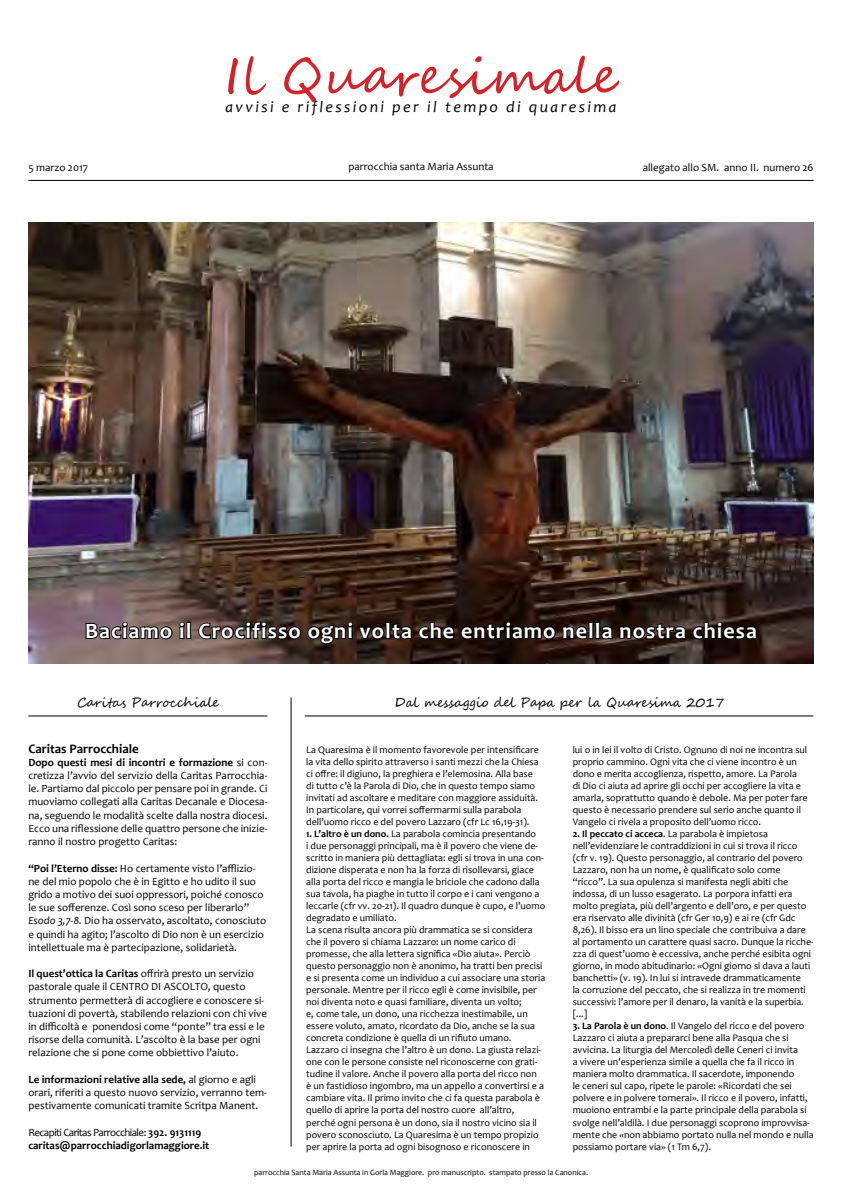
<style>
.page{position:relative;width:842px;height:1191px;background:#fff}
.page>*{position:absolute;margin:0;border:0;box-sizing:border-box;transform-origin:0 0}
.t1{font:50px "Segoe Script";letter-spacing:.01em;color:#d2232a}
.t2{font:700 22px "Candara";letter-spacing:.05em;color:#fff}
.t3{font:italic 16px "Candara";letter-spacing:.15em;color:#000}
.t4{font:13px "Segoe Script";color:#000}
.t5{font:700 13px "Candara";color:#000}
.t6{font:11px/13.2px "Candara";color:#000}
.t7{font:700 11px/13.2px "Candara";color:#000}
.t8{font:10px/12px "Candara";color:#000}
.t9{font:8px "Candara";color:#000}
.s1{font-weight:700}
.s2{font-style:italic}
.s3{font-weight:400}
</style>
<div class="page">
<hr style="left:291px;top:697px;width:1px;height:449px;background:#000">
<hr style="left:28px;top:180px;width:786px;height:1px;background:#000">
<hr style="left:28px;top:716px;width:239px;height:1px;background:#000">
<img style="left:29px;top:223px;width:784px;height:440px">
<svg style="left:84px;top:620px;width:675px;height:25px;background:#2e201c"></svg>
<hr style="left:305px;top:716px;width:508px;height:1px;background:#000">
<h1 class="t1" style="left:225px;top:36px;width:395px">Il Quaresimale</h1>
<h3 class="t3" style="left:225px;top:97px;width:393px">avvisi e riflessioni per il tempo di quaresima</h3>
<p class="t6" style="left:348px;top:160px;width:147px">parrocchia santa Maria Assunta</p>
<p class="t6" style="left:28px;top:161px;width:61px">5 marzo 2017</p>
<p class="t6" style="left:643px;top:160px;width:173px">allegato allo SM. anno II. numero 26</p>
<h2 class="t2" style="left:85px;top:617px;width:673px">Baciamo il Crocifisso ogni volta che entriamo nella nostra chiesa</h2>
<h3 class="t4" style="left:77px;top:692px;width:143px">Caritas Parrocchiale</h3>
<h3 class="t5" style="left:28px;top:740px;width:112px">Caritas Parrocchiale</h3>
<p class="t6" style="left:28px;top:755px;width:241px;text-align:justify"><span class="s1">Dopo questi mesi di incontri e formazione</span> si con&shy;cretizza l’avvio del servizio della Caritas Parrocchia&shy;le. Partiamo dal piccolo per pensare poi in grande. Ci muoviamo collegati alla Caritas Decanale e Diocesa&shy;na, seguendo le modalità scelte dalla nostra diocesi.<br>Ecco una riflessione delle quattro persone che inizie&shy;ranno il nostro progetto Caritas:</p>
<p class="t6" style="left:28px;top:861px;width:239px"><span class="s1">“Poi l’Eterno disse:</span> Ho certamente visto l’afflizio&shy;ne del mio popolo che è in Egitto e ho udito il suo grido a motivo dei suoi oppressori, poiché conosco le sue sofferenze. Così sono sceso per liberarlo” <span class="s2">Esodo 3,7-8.</span> Dio ha osservato, ascoltato, conosciuto e quindi ha agito; l’ascolto di Dio non è un esercizio intellettuale ma è partecipazione, solidarietà.</p>
<p class="t6" style="left:28px;top:967px;width:240px"><span class="s1">Il quest’ottica la Caritas</span> offrirà presto un servizio pastorale quale il CENTRO DI ASCOLTO, questo strumento permetterà di accogliere e conoscere si&shy;tuazioni di povertà, stabilendo relazioni con chi vive in difficoltà e ponendosi come “ponte” tra essi e le risorse della comunità. L’ascolto è la base per ogni relazione che si pone come obbiettivo l’aiuto.</p>
<p class="t6" style="left:28px;top:1072px;width:240px"><span class="s1">Le informazioni relative alla sede,</span> al giorno e agli orari, riferiti a questo nuovo servizio, verranno tem&shy;pestivamente comunicati tramite Scritpa Manent.</p>
<p class="t7" style="left:28px;top:1125px;width:182px"><span class="s3">Recapiti Caritas Parrocchiale:</span> 392. 9131119 caritas@parrocchiadigorlamaggiore.it</p>
<h3 class="t4" style="left:395px;top:692px;width:331px">Dal messaggio del Papa per la Quaresima 2017</h3>
<p class="t8" style="left:306px;top:744px;width:234px">La Quaresima è il momento favorevole per intensificare la vita dello spirito attraverso i santi mezzi che la Chiesa ci offre: il digiuno, la preghiera e l’elemosina. Alla base di tutto c’è la Parola di Dio, che in questo tempo siamo invitati ad ascoltare e meditare con maggiore assiduità.<br>In particolare, qui vorrei soffermarmi sulla parabola dell’uomo ricco e del povero Lazzaro (cfr Lc 16,19-31).</p>
<p class="t8" style="left:306px;top:828px;width:241px"><span class="s1">1. L’altro è un dono.</span> La parabola comincia presentando<br>i due personaggi principali, ma è il povero che viene de&shy;scritto in maniera più dettagliata: egli si trova in una con&shy;dizione disperata e non ha la forza di risollevarsi, giace alla porta del ricco e mangia le briciole che cadono dalla sua tavola, ha piaghe in tutto il corpo e i cani vengono a leccarle (cfr vv. 20-21). Il quadro dunque è cupo, e l’uomo degradato e umiliato.<br>La scena risulta ancora più drammatica se si considera che il povero si chiama Lazzaro: un nome carico di promesse, che alla lettera significa «Dio aiuta». Perciò questo personaggio non è anonimo, ha tratti ben precisi e si presenta come un individuo a cui associare una storia personale. Mentre per il ricco egli è come invisibile, per noi diventa noto e quasi familiare, diventa un volto;<br>e, come tale, un dono, una ricchezza inestimabile, un essere voluto, amato, ricordato da Dio, anche se la sua concreta condizione è quella di un rifiuto umano.<br>Lazzaro ci insegna che l’altro è un dono. La giusta relazi&shy;one con le persone consiste nel riconoscerne con grati&shy;tudine il valore. Anche il povero alla porta del ricco non<br>è un fastidioso ingombro, ma un appello a convertirsi e a cambiare vita. Il primo invito che ci fa questa parabola è quello di aprire la porta del nostro cuore all’altro, perché ogni persona è un dono, sia il nostro vicino sia il povero sconosciuto. La Quaresima è un tempo propizio per aprire la porta ad ogni bisognoso e riconoscere in</p>
<p class="t8" style="left:573px;top:744px;width:236px">lui o in lei il volto di Cristo. Ognuno di noi ne incontra sul proprio cammino. Ogni vita che ci viene incontro è un dono e merita accoglienza, rispetto, amore. La Parola<br>di Dio ci aiuta ad aprire gli occhi per accogliere la vita e amarla, soprattutto quando è debole. Ma per poter fare questo è necessario prendere sul serio anche quanto il Vangelo ci rivela a proposito dell’uomo ricco.</p>
<p class="t8" style="left:573px;top:828px;width:242px"><span class="s1">2. Il peccato ci acceca</span>. La parabola è impietosa nell’evidenziare le contraddizioni in cui si trova il ricco (cfr v. 19). Questo personaggio, al contrario del povero Lazzaro, non ha un nome, è qualificato solo come “ricco”. La sua opulenza si manifesta negli abiti che indossa, di un lusso esagerato. La porpora infatti era molto pregiata, più dell’argento e dell’oro, e per questo era riservato alle divinità (cfr Ger 10,9) e ai re (cfr Gdc 8,26). Il bisso era un lino speciale che contribuiva a dare al portamento un carattere quasi sacro. Dunque la ricche&shy;zza di quest’uomo è eccessiva, anche perché esibita ogni giorno, in modo abitudinario: «Ogni giorno si dava a lauti banchetti» (v. 19). In lui si intravede drammaticamente<br>la corruzione del peccato, che si realizza in tre momenti successivi: l’amore per il denaro, la vanità e la superbia. [...]</p>
<p class="t8" style="left:573px;top:1020px;width:242px"><span class="s1">3. La Parola è un dono</span>. Il Vangelo del ricco e del povero Lazzaro ci aiuta a prepararci bene alla Pasqua che si avvicina. La liturgia del Mercoledì delle Ceneri ci invita<br>a vivere un’esperienza simile a quella che fa il ricco in maniera molto drammatica. Il sacerdote, imponendo<br>le ceneri sul capo, ripete le parole: «Ricordati che sei polvere e in polvere tornerai». Il ricco e il povero, infatti, muoiono entrambi e la parte principale della parabola si svolge nell’aldilà. I due personaggi scoprono improvvisa&shy;mente che «non abbiamo portato nulla nel mondo e nulla possiamo portare via» (1 Tm 6,7).</p>
<p class="t9" style="left:254px;top:1167px;width:335px">parrocchia Santa Maria Assunta in Gorla Maggiore. pro manuscripto. stampato presso la Canonica.</p>
</div>
